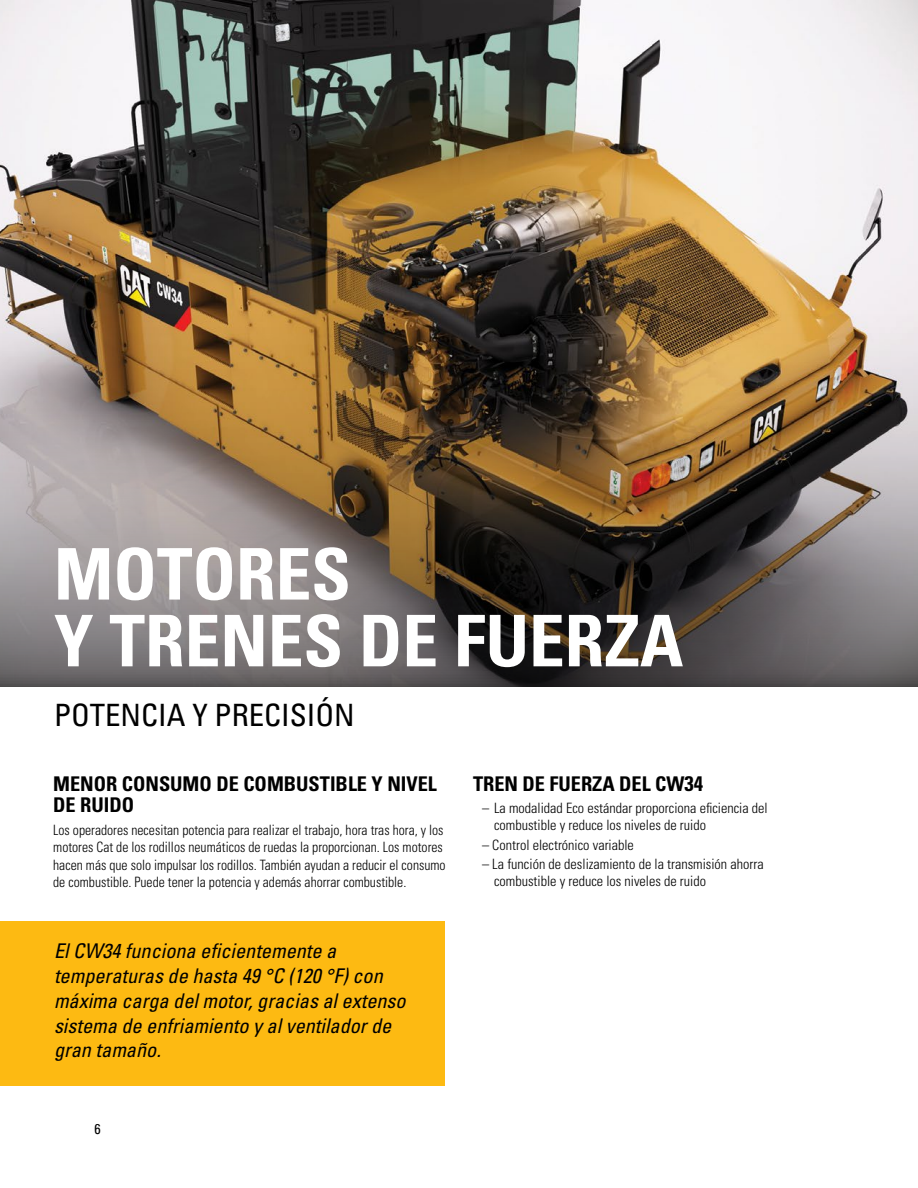
<style>
.page{position:relative;width:918px;height:1188px;background:#fff}
.page>*{position:absolute;margin:0;border:0;box-sizing:border-box;transform-origin:0 0}
.t1{font:700 condensed 71.25px/66.8px "Univers LT Std";color:#fff}
.t2{font:condensed 30.75px "Univers LT Std";color:#000}
.t3{font:italic condensed 20.25px/24.8px "Univers LT Std";color:#000}
.t4{font:700 condensed 20.25px/21.8px "Univers LT Std";color:#000}
.t5{font:300 condensed 14.25px/17.2px "Univers LT Std";color:#000;scale:.96 1}
.t6{font:300 condensed 14.25px/17.2px "Univers LT Std";color:#000}
.t7{font:condensed 14.25px "Univers LT Std";color:#000}
.s1{font-size:21px}
</style>
<div class="page">
<img style="left:0;top:0;width:918px;height:297px">
<img style="left:0;top:297px;width:918px;height:390px">
<div style="left:0;top:921px;width:445px;height:164px;background:#fdba12"></div>
<h1 class="t1" style="left:54px;top:541px;width:631px">MOTORES<br>Y TRENES DE FUERZA</h1>
<h2 class="t2" style="left:54px;top:695px;width:302px">POTENCIA Y PRECISIÓN</h2>
<h3 class="t4" style="left:53px;top:772px;width:385px">MENOR CONSUMO DE COMBUSTIBLE Y NIVEL<br>DE RUIDO</h3>
<p class="t5" style="left:53px;top:821px;width:410px">Los operadores necesitan potencia para realizar el trabajo, hora tras hora, y los motores Cat de los rodillos neumáticos de ruedas la proporcionan. Los motores hacen más que solo impulsar los rodillos. También ayudan a reducir el consumo de combustible. Puede tener la potencia y además ahorrar combustible.</p>
<h3 class="t3" style="left:54px;top:939px;width:353px">El CW34 funciona eficientemente a temperaturas de hasta 49 °C (120 °F) con máxima carga del motor, gracias al extenso sistema de enfriamiento y al ventilador de gran tamaño.</h3>
<p class="t7" style="left:94px;top:1120px;width:8px">6</p>
<h3 class="t4" style="left:473px;top:772px;width:232px">TREN DE FUERZA DEL CW<span class="s1">34</span></h3>
<p class="t6" style="left:494px;top:800px;width:275px;text-indent:-12px">– La modalidad Eco estándar proporciona eficiencia del combustible y reduce los niveles de ruido</p>
<p class="t6" style="left:482px;top:836px;width:153px">– Control electrónico variable</p>
<p class="t6" style="left:494px;top:856px;width:271px;text-indent:-12px">– La función de deslizamiento de la transmisión ahorra combustible y reduce los niveles de ruido</p>
</div>
